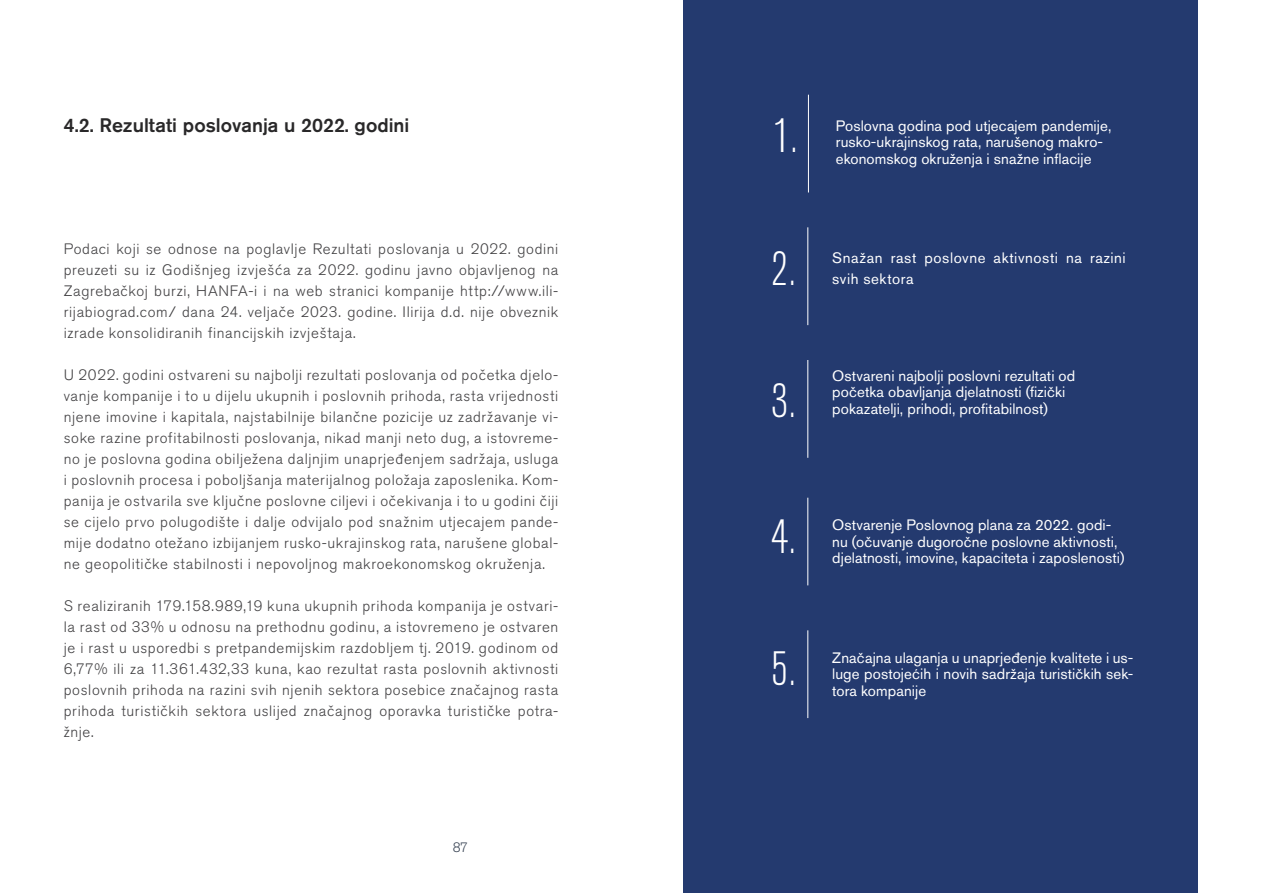
<style>
.page{position:relative;width:1263px;height:893px;background:#fff}
.page>*{position:absolute;margin:0;border:0;box-sizing:border-box;transform-origin:0 0}
.t1{font:300 condensed 48px "Akzidenz Grotesk Pro";color:#fff}
.t2{font:500 19.5px "Akzidenz Grotesk Pro";color:#292829}
.t3{font:300 15px/21px "Akzidenz Grotesk Pro";letter-spacing:.045em;color:#414042;text-align:justify}
.t4{font:15px/16.5px "Akzidenz Grotesk Pro";letter-spacing:.01em;color:#fff}
.t5{font:15px/21px "Akzidenz Grotesk Pro";letter-spacing:.04em;color:#fff}
.t6{font:300 13.5px "Akzidenz Grotesk Pro";color:#394454}
</style>
<div class="page">
<div style="left:683px;top:0;width:515px;height:893px;background:#243a6f"></div>
<hr style="left:808px;top:95px;width:1px;height:97px;background:#fff">
<hr style="left:807px;top:227px;width:1px;height:98px;background:#fff">
<hr style="left:807px;top:498px;width:1px;height:87px;background:#fff">
<hr style="left:807px;top:630px;width:1px;height:88px;background:#fff">
<hr style="left:807px;top:360px;width:1px;height:98px;background:#fff">
<h2 class="t2" style="left:64px;top:112px;width:347px">4.2. Rezultati poslovanja u 2022. godini</h2>
<p class="t3" style="left:64px;top:239px;width:496px">Podaci koji se odnose na poglavlje Rezultati poslovanja u 2022. godini preuzeti su iz Godišnjeg izvješća za 2022. godinu javno objavljenog na Zagrebačkoj burzi, HANFA-i i na web stranici kompanije http://www.ili&shy;rijabiograd.com/ dana 24. veljače 2023. godine. Ilirija d.d. nije obveznik izrade konsolidiranih financijskih izvještaja.</p>
<p class="t3" style="left:64px;top:365px;width:496px">U 2022. godini ostvareni su najbolji rezultati poslovanja od početka djelo&shy;vanje kompanije i to u dijelu ukupnih i poslovnih prihoda, rasta vrijednosti njene imovine i kapitala, najstabilnije bilančne pozicije uz zadržavanje vi&shy;soke razine profitabilnosti poslovanja, nikad manji neto dug, a istovreme&shy;no je poslovna godina obilježena daljnjim unaprjeđenjem sadržaja, usluga i poslovnih procesa i poboljšanja materijalnog položaja zaposlenika. Kom&shy;panija je ostvarila sve ključne poslovne ciljevi i očekivanja i to u godini čiji se cijelo prvo polugodište i dalje odvijalo pod snažnim utjecajem pande&shy;mije dodatno otežano izbijanjem rusko-ukrajinskog rata, narušene global&shy;ne geopolitičke stabilnosti i nepovoljnog makroekonomskog okruženja.</p>
<p class="t3" style="left:64px;top:596px;width:496px">S realiziranih 179.158.989,19 kuna ukupnih prihoda kompanija je ostvari&shy;la rast od 33% u odnosu na prethodnu godinu, a istovremeno je ostvaren je i rast u usporedbi s pretpandemijskim razdobljem tj. 2019. godinom od 6,77% ili za 11.361.432,33 kuna, kao rezultat rasta poslovnih aktivnosti poslovnih prihoda na razini svih njenih sektora posebice značajnog rasta prihoda turističkih sektora uslijed značajnog oporavka turističke potra&shy;žnje.</p>
<p class="t6" style="left:453px;top:839px;width:17px">87</p>
<h1 class="t1" style="left:773px;top:104px;width:26px">1.</h1>
<p class="t4" style="left:836px;top:117px;width:277px">Poslovna godina pod utjecajem pandemije, rusko-ukrajinskog rata, narušenog makro&shy;ekonomskog okruženja i snažne inflacije</p>
<h1 class="t1" style="left:771px;top:237px;width:26px">2.</h1>
<p class="t5" style="left:832px;top:248px;width:295px">Snažan rast poslovne aktivnosti na razini svih sektora</p>
<h1 class="t1" style="left:771px;top:369px;width:26px">3.</h1>
<p class="t4" style="left:832px;top:367px;width:244px">Ostvareni najbolji poslovni rezultati od početka obavljanja djelatnosti (fizički pokazatelji, prihodi, profitabilnost)</p>
<h1 class="t1" style="left:771px;top:505px;width:26px">4.</h1>
<p class="t4" style="left:832px;top:516px;width:294px">Ostvarenje Poslovnog plana za 2022. godi&shy;nu (očuvanje dugoročne poslovne aktivnosti, djelatnosti, imovine, kapaciteta i zaposlenosti)</p>
<h1 class="t1" style="left:771px;top:637px;width:26px">5.</h1>
<p class="t4" style="left:832px;top:649px;width:303px;text-align:justify">Značajna ulaganja u unaprjeđenje kvalitete i us&shy;luge postojećih i novih sadržaja turističkih sek&shy;tora kompanije</p>
</div>
